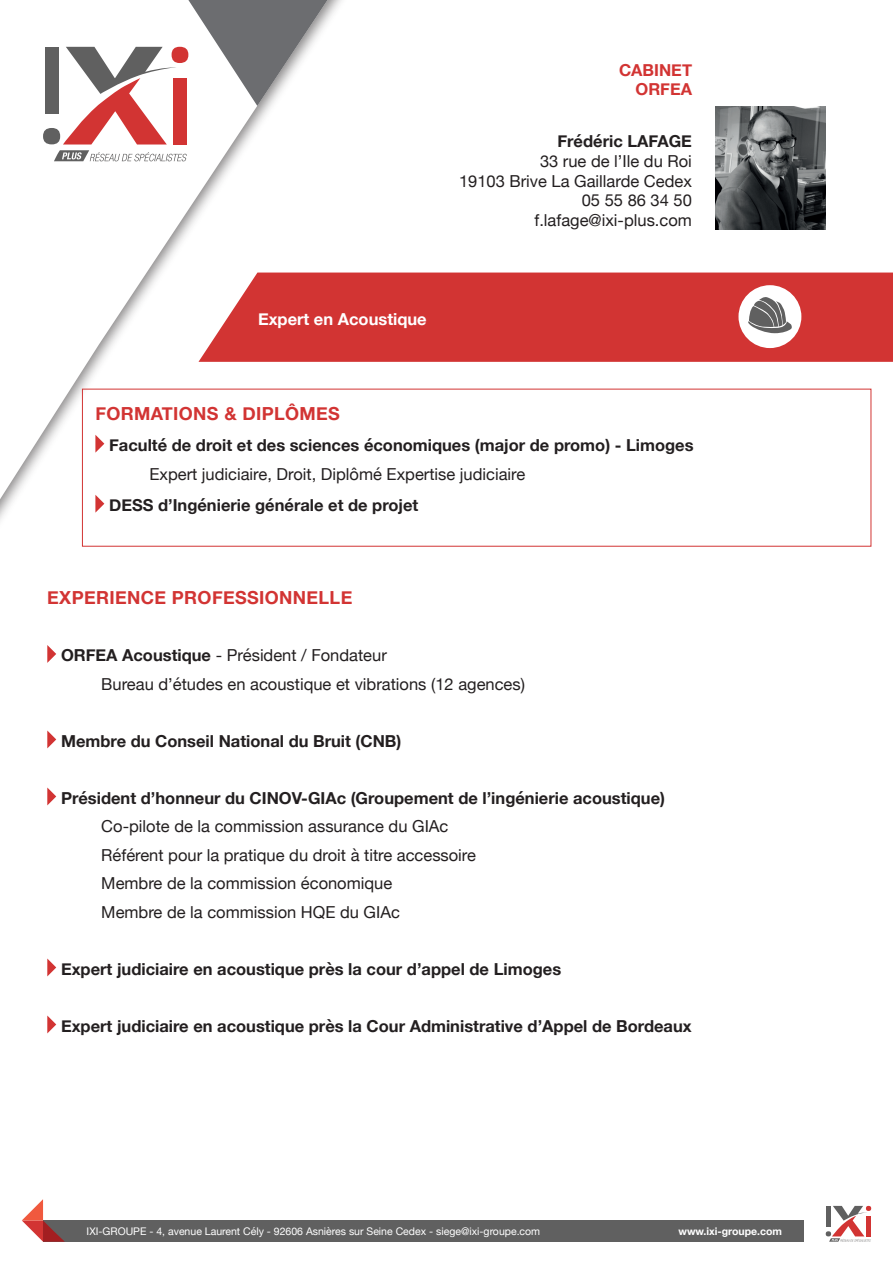
<style>
.page{position:relative;width:893px;height:1263px;background:#fff}
.page>*{position:absolute;margin:0;border:0;box-sizing:border-box;transform-origin:0 0}
.t1{font:700 18px "Helvetica Neue";letter-spacing:.02em;color:#d23433}
.t2{font:16.5px/19.8px "Helvetica Neue";color:#231f20;text-align:right}
.t3{font:700 16.5px "Helvetica Neue";color:#231f20}
.t4{font:700 16.5px "Helvetica Neue";color:#fff}
.t5{font:700 16.5px "Helvetica Neue";color:#d23433}
.t6{font:10.5px "Helvetica Neue";color:#fff}
.t7{font:700 10.5px "Helvetica Neue";color:#fff}
.s1{font-weight:700}
</style>
<div class="page">
<div style="left:358px;top:273px;width:535px;height:89px;background:#d23433"></div>
<img style="left:715px;top:106px;width:111px;height:123px">
<div style="left:0;top:0;width:358px;height:543px;background:#231f20;opacity:.55"></div>
<svg style="left:0;top:0;width:342px;height:533px"></svg>
<svg style="left:188px;top:0;width:140px;height:106px"></svg>
<div style="left:43px;top:1220px;width:761px;height:22px;background:#606060"></div>
<svg style="left:22px;top:1199px;width:43px;height:43px"></svg>
<svg style="left:826px;top:1206px;width:45px;height:36px"></svg>
<div style="left:738px;top:285px;width:63px;height:63px;background:#fff;border-radius:50%"></div>
<svg style="left:748px;top:297px;width:44px;height:36px"></svg>
<svg style="left:95px;top:435px;width:9px;height:18px"></svg>
<svg style="left:95px;top:495px;width:9px;height:18px"></svg>
<svg style="left:47px;top:645px;width:9px;height:18px"></svg>
<svg style="left:47px;top:730px;width:9px;height:18px"></svg>
<svg style="left:47px;top:787px;width:9px;height:18px"></svg>
<svg style="left:47px;top:958px;width:9px;height:18px"></svg>
<svg style="left:47px;top:1015px;width:9px;height:18px"></svg>
<p class="t5" style="left:619px;top:57px;width:75px">CABINET</p>
<p class="t5" style="left:635px;top:77px;width:58px">ORFEA</p>
<p class="t4" style="left:258px;top:306px;width:170px">Expert en Acoustique</p>
<p class="t2" style="left:540px;top:132px;width:153px"><span class="s1">Frédéric LAFAGE<br></span>33 rue de l’Ile du Roi</p>
<p class="t2" style="left:459px;top:172px;width:234px">19103 Brive La Gaillarde Cedex</p>
<p class="t2" style="left:582px;top:191px;width:112px">05 55 86 34 50</p>
<p class="t2" style="left:534px;top:211px;width:159px">f.lafage@ixi-plus.com</p>
<p class="t1" style="left:95px;top:399px;width:246px">FORMATIONS &amp; DIPLÔMES</p>
<p class="t3" style="left:109px;top:432px;width:586px">Faculté de droit et des sciences économiques (major de promo) - Limoges</p>
<p class="t2" style="left:149px;top:465px;width:377px">Expert judiciaire, Droit, Diplômé Expertise judiciaire</p>
<p class="t3" style="left:109px;top:492px;width:311px">DESS d’Ingénierie générale et de projet</p>
<p class="t1" style="left:47px;top:584px;width:307px">EXPERIENCE PROFESSIONNELLE</p>
<p class="t2" style="left:61px;top:647px;width:327px"><span class="s1">ORFEA Acoustique</span> - Président / Fondateur</p>
<p class="t2" style="left:101px;top:675px;width:425px">Bureau d’études en acoustique et vibrations (12 agences)</p>
<p class="t3" style="left:61px;top:728px;width:342px">Membre du Conseil National du Bruit (CNB)</p>
<p class="t3" style="left:61px;top:785px;width:605px">Président d’honneur du CINOV-GIAc (Groupement de l’ingénierie acoustique)</p>
<p class="t2" style="left:101px;top:818px;width:349px">Co-pilote de la commission assurance du GIAc</p>
<p class="t2" style="left:101px;top:846px;width:376px">Référent pour la pratique du droit à titre accessoire</p>
<p class="t2" style="left:101px;top:875px;width:293px">Membre de la commission économique</p>
<p class="t2" style="left:101px;top:903px;width:300px">Membre de la commission HQE du GIAc</p>
<p class="t3" style="left:61px;top:956px;width:502px">Expert judiciaire en acoustique près la cour d’appel de Limoges</p>
<p class="t3" style="left:61px;top:1013px;width:632px">Expert judiciaire en acoustique près la Cour Administrative d’Appel de Bordeaux</p>
<p class="t6" style="left:87px;top:1223px;width:455px">IXI-GROUPE - 4, avenue Laurent Cély - 92606 Asnières sur Seine Cedex - siege@ixi-groupe.com</p>
<p class="t7" style="left:678px;top:1223px;width:105px">www.ixi-groupe.com</p>
</div>
